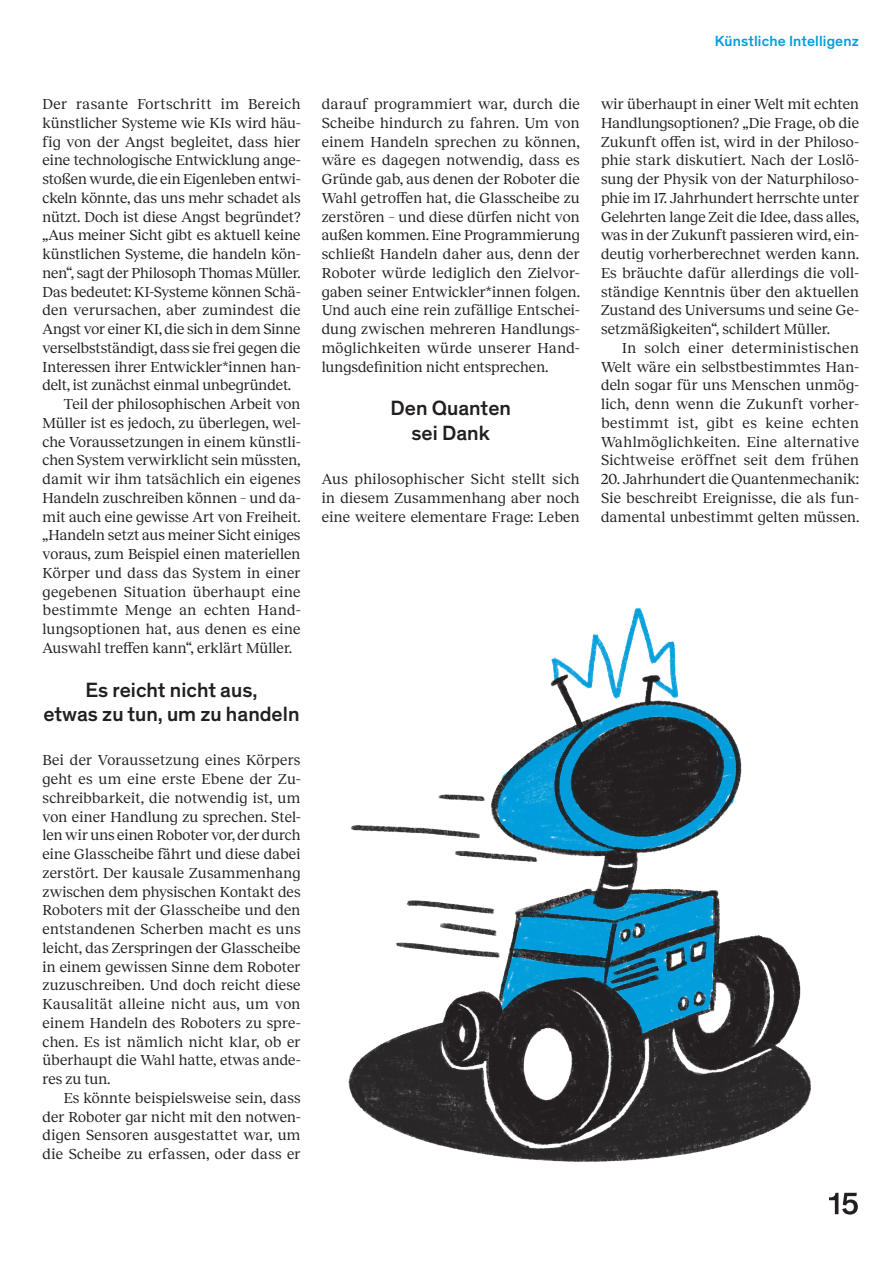
<style>
.page{position:relative;width:893px;height:1263px;background:#fff}
.page>*{position:absolute;margin:0;border:0;box-sizing:border-box;transform-origin:0 0}
.Fließtext_Headline_14pt{font:500 21px/24.9px "Theinhardt";color:#231f20;text-align:center}
.Fliesztext_Theinhardt{font:15px/18.8px "Reckless";letter-spacing:.01em;color:#231f20;text-align:justify}
.Fliesztext_Theinhardt-2{font:500 15px "Theinhardt";letter-spacing:.01em;color:#009ddc}
</style>
<div class="page">
<img style="left:348px;top:607px;width:503px;height:608px">
<svg style="left:829px;top:1193px;width:29px;height:21px"></svg>
<p class="Fliesztext_Theinhardt" style="left:43px;top:93px;width:260px">Der rasante Fortschritt im Bereich künstlicher Systeme wie KIs wird häu&shy;fig von der Angst begleitet, dass hier eine technologische Entwicklung ange&shy;stoßen wurde, die ein Eigenleben entwi&shy;ckeln könnte, das uns mehr schadet als nützt. Doch ist diese Angst begründet? „Aus meiner Sicht gibt es aktuell keine künstlichen Systeme, die handeln kön&shy;nen“, sagt der Philosoph Thomas Müller.<br>Das bedeutet: KI-Systeme können Schä&shy;den verursachen, aber zumindest die Angst vor einer KI, die sich in dem Sinne verselbstständigt, dass sie frei gegen die Interessen ihrer Entwickler*innen han&shy;delt, ist zunächst einmal unbegründet.</p>
<p class="Fliesztext_Theinhardt" style="left:43px;top:393px;width:260px;text-indent:21px">Teil der philosophischen Arbeit von Müller ist es jedoch, zu überlegen, wel&shy;che Voraussetzungen in einem künstli&shy;chen System verwirklicht sein müssten, damit wir ihm tatsächlich ein eigenes Handeln zuschreiben können – und da&shy;mit auch eine gewisse Art von Freiheit. „Handeln setzt aus meiner Sicht einiges voraus, zum Beispiel einen materiellen Körper und dass das System in einer gegebenen Situation überhaupt eine bestimmte Menge an echten Hand&shy;lungsoptionen hat, aus denen es eine Auswahl treffen kann“, erklärt Müller.</p>
<p class="Fließtext_Headline_14pt" style="left:44px;top:677px;width:257px">Es reicht nicht aus,<br>etwas zu tun, um zu handeln</p>
<p class="Fliesztext_Theinhardt" style="left:43px;top:750px;width:260px">Bei der Voraussetzung eines Körpers geht es um eine erste Ebene der Zu&shy;schreibbarkeit, die notwendig ist, um von einer Handlung zu sprechen. Stel&shy;len wir uns einen Roboter vor, der durch eine Glasscheibe fährt und diese dabei zerstört. Der kausale Zusammenhang zwischen dem physischen Kontakt des Roboters mit der Glasscheibe und den entstandenen Scherben macht es uns leicht, das Zerspringen der Glasscheibe in einem gewissen Sinne dem Roboter zuzuschreiben. Und doch reicht diese Kausalität alleine nicht aus, um von einem Handeln des Roboters zu spre&shy;chen. Es ist nämlich nicht klar, ob er überhaupt die Wahl hatte, etwas ande&shy;res zu tun.</p>
<p class="Fliesztext_Theinhardt" style="left:43px;top:1087px;width:259px;text-indent:21px">Es könnte beispielsweise sein, dass der Roboter gar nicht mit den notwen&shy;digen Sensoren ausgestattet war, um die Scheibe zu erfassen, oder dass er</p>
<p class="Fliesztext_Theinhardt" style="left:322px;top:93px;width:260px">darauf programmiert war, durch die Scheibe hindurch zu fahren. Um von einem Handeln sprechen zu können, wäre es dagegen notwendig, dass es Gründe gab, aus denen der Roboter die Wahl getroffen hat, die Glasscheibe zu zerstören – und diese dürfen nicht von außen kommen. Eine Programmierung schließt Handeln daher aus, denn der Roboter würde lediglich den Zielvor&shy;gaben seiner Entwickler*innen folgen.<br>Und auch eine rein zufällige Entschei&shy;dung zwischen mehreren Handlungs&shy;möglichkeiten würde unserer Hand&shy;lungsdefinition nicht entsprechen.</p>
<p class="Fließtext_Headline_14pt" style="left:390px;top:396px;width:122px">Den Quanten sei Dank</p>
<p class="Fliesztext_Theinhardt" style="left:322px;top:468px;width:259px">Aus philosophischer Sicht stellt sich in diesem Zusammenhang aber noch eine weitere elementare Frage: Leben</p>
<p class="Fliesztext_Theinhardt-2" style="left:715px;top:32px;width:146px">Künstliche Intelligenz</p>
<p class="Fliesztext_Theinhardt" style="left:601px;top:93px;width:259px">wir überhaupt in einer Welt mit echten Handlungsoptionen? „Die Frage, ob die Zukunft offen ist, wird in der Philoso&shy;phie stark diskutiert. Nach der Loslö&shy;sung der Physik von der Naturphiloso&shy;phie im 17. Jahrhundert herrschte unter Gelehrten lange Zeit die Idee, dass alles, was in der Zukunft passieren wird, ein&shy;deutig vorherberechnet werden kann.<br>Es bräuchte dafür allerdings die voll&shy;ständige Kenntnis über den aktuellen Zustand des Universums und seine Ge&shy;setzmäßigkeiten“, schildert Müller.</p>
<p class="Fliesztext_Theinhardt" style="left:601px;top:337px;width:259px;text-indent:21px">In solch einer deterministischen Welt wäre ein selbstbestimmtes Han&shy;deln sogar für uns Menschen unmög&shy;lich, denn wenn die Zukunft vorher&shy;bestimmt ist, gibt es keine echten Wahlmöglichkeiten. Eine alternative Sichtweise eröffnet seit dem frühen</p>
<p class="Fliesztext_Theinhardt" style="left:601px;top:468px;width:260px">20. Jahrhundert die Quantenmechanik:<br>Sie beschreibt Ereignisse, die als fun&shy;damental unbestimmt gelten müssen.</p>
</div>
